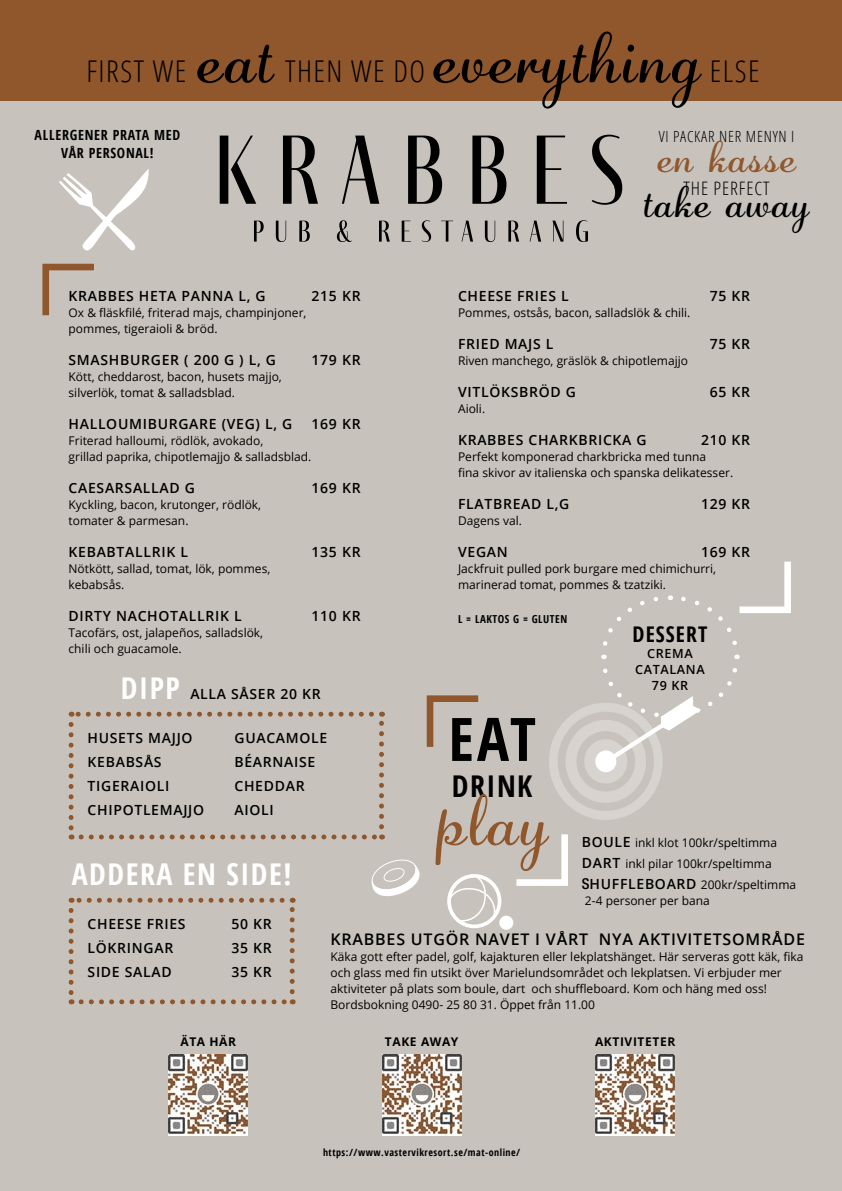
<style>
.page{position:relative;width:842px;height:1191px;background:#fff}
.page>*{position:absolute;margin:0;border:0;box-sizing:border-box;transform-origin:0 0}
.t1{font:72px "Adage Script JF";letter-spacing:.05em;color:#000}
.t2{font:72px "Adage Script JF";color:#90562c}
.t3{font:700 condensed 60px "Open Sans";color:#000}
.t4{font:44.5px "Adage Script JF";letter-spacing:.05em;color:#000}
.t5{font:44.5px "Adage Script JF";letter-spacing:.05em;color:#90562c}
.t6{font:300 condensed 30px "Open Sans";letter-spacing:.05em;color:#000}
.t7{font:700 condensed 30px "Open Sans";letter-spacing:.05em;color:#fff}
.t8{font:700 condensed 30px "Open Sans";letter-spacing:.05em;color:#000}
.t9{font:700 condensed 21.6px "Open Sans";letter-spacing:.05em;color:#000}
.t10{font:300 condensed 18.6px "Open Sans";letter-spacing:.05em;color:#000}
.t11{font:600 16px "Open Sans";letter-spacing:.05em;color:#000}
.t12{font:300 condensed 15.4px "Open Sans";letter-spacing:.05em;color:#000}
.t13{font:600 14px/24px "Open Sans";letter-spacing:.05em;color:#000}
.t14{font:700 condensed 14px/18px "Open Sans";letter-spacing:.05em;color:#000;text-align:center}
.t15{font:600 12.6px/16.2px "Open Sans";letter-spacing:.05em;color:#000;text-align:center}
.t16{font:12px/16px "Open Sans";color:#000}
.t17{font:700 12px "Open Sans";letter-spacing:.05em;color:#000}
.t18{font:700 condensed 11px "Open Sans";letter-spacing:.05em;color:#000}
.t19{font:700 condensed 10px "Open Sans";letter-spacing:.05em;color:#000}
.s1{font-weight:700;font-stretch:condensed;font-size:30px;color:#fff}
.s2{font-weight:600;font-size:14px}
.s3{font-family:"Helvetica Neue LT Pro";font-weight:500;font-stretch:condensed;font-size:15px}
</style>
<div class="page">
<div style="left:0;top:20px;width:842px;height:1171px;background:#c7c3bc"></div>
<svg style="left:220px;top:136px;width:36px;height:68px"></svg>
<svg style="left:283px;top:136px;width:35px;height:68px"></svg>
<svg style="left:342px;top:136px;width:37px;height:68px"></svg>
<svg style="left:408px;top:136px;width:34px;height:68px"></svg>
<svg style="left:472px;top:136px;width:34px;height:68px"></svg>
<svg style="left:537px;top:136px;width:30px;height:68px"></svg>
<svg style="left:592px;top:135px;width:30px;height:70px"></svg>
<svg style="left:254px;top:221px;width:10px;height:21px"></svg>
<svg style="left:276px;top:221px;width:10px;height:21px"></svg>
<svg style="left:299px;top:221px;width:11px;height:21px"></svg>
<svg style="left:337px;top:220px;width:15px;height:22px"></svg>
<svg style="left:379px;top:221px;width:11px;height:21px"></svg>
<svg style="left:402px;top:221px;width:9px;height:21px"></svg>
<svg style="left:422px;top:220px;width:9px;height:22px"></svg>
<svg style="left:441px;top:221px;width:12px;height:21px"></svg>
<svg style="left:462px;top:221px;width:11px;height:21px"></svg>
<svg style="left:485px;top:221px;width:10px;height:21px"></svg>
<svg style="left:508px;top:221px;width:11px;height:21px"></svg>
<svg style="left:530px;top:221px;width:11px;height:21px"></svg>
<svg style="left:552px;top:221px;width:11px;height:21px"></svg>
<svg style="left:576px;top:220px;width:12px;height:22px"></svg>
<div style="left:0;top:0;width:842px;height:101px;background:#90562c"></div>
<svg style="left:42px;top:264px;width:52px;height:51px"></svg>
<svg style="left:69px;top:910px;width:5px;height:94px"></svg>
<svg style="left:81px;top:999px;width:212px;height:5px"></svg>
<svg style="left:290px;top:897px;width:5px;height:94px"></svg>
<svg style="left:71px;top:897px;width:211px;height:5px"></svg>
<svg style="left:69px;top:724px;width:5px;height:115px"></svg>
<svg style="left:81px;top:834px;width:301px;height:5px"></svg>
<svg style="left:379px;top:711px;width:5px;height:115px"></svg>
<svg style="left:71px;top:711px;width:300px;height:5px"></svg>
<svg style="left:371px;top:859px;width:49px;height:37px"></svg>
<div style="left:499px;top:915px;width:14px;height:14px;background:#fff;border-radius:50%"></div>
<div style="left:447px;top:874px;width:54px;height:54px;border:4px solid #fff;border-radius:50%"></div>
<svg style="left:447px;top:874px;width:50px;height:49px"></svg>
<svg style="left:427px;top:695px;width:51px;height:52px"></svg>
<svg style="left:516px;top:834px;width:52px;height:52px"></svg>
<svg style="left:59px;top:169px;width:90px;height:82px"></svg>
<img style="left:169px;top:1054px;width:79px;height:81px">
<img style="left:382px;top:1054px;width:79px;height:81px">
<img style="left:595px;top:1054px;width:80px;height:81px">
<svg style="left:549px;top:561px;width:242px;height:259px"></svg>
<h3 class="t6" style="left:86px;top:51px;width:101px">FIRST WE</h3>
<p class="t14" style="left:35px;top:125px;width:147px">ALLERGENER PRATA MED<br>VÅR PERSONAL!</p>
<h1 class="t1" style="left:198px;top:10px;width:76px">eat</h1>
<h3 class="t6" style="left:285px;top:51px;width:141px">THEN WE DO</h3>
<h1 class="t1" style="left:434px;top:10px;width:267px">everything</h1>
<h3 class="t6" style="left:710px;top:51px;width:51px">ELSE</h3>
<p class="t12" style="left:659px;top:126px;width:137px">VI PACKAR NER MENYN I</p>
<h3 class="t5" style="left:658px;top:127px;width:139px">en kasse</h3>
<h3 class="t10" style="left:683px;top:175px;width:88px">THE PERFECT</h3>
<h3 class="t4" style="left:644px;top:172px;width:166px">take away</h3>
<p class="t13" style="left:69px;top:284px;width:199px">KRABBES HETA PANNA L, G</p>
<p class="t13" style="left:312px;top:284px;width:51px">215 KR</p>
<p class="t16" style="left:69px;top:304px;width:239px">Ox &amp; fläskfilé, friterad majs, champinjoner, pommes, tigeraioli &amp; bröd.</p>
<p class="t13" style="left:69px;top:348px;width:209px">SMASHBURGER ( 200 G ) L, G</p>
<p class="t13" style="left:312px;top:348px;width:51px">179 KR</p>
<p class="t16" style="left:69px;top:368px;width:215px">Kött, cheddarost, bacon, husets majjo, silverlök, tomat &amp; salladsblad.</p>
<p class="t13" style="left:69px;top:412px;width:225px">HALLOUMIBURGARE (VEG) L, G</p>
<p class="t13" style="left:312px;top:412px;width:51px">169 KR</p>
<p class="t16" style="left:69px;top:432px;width:244px">Friterad halloumi, rödlök, avokado,<br>grillad paprika, chipotlemajjo &amp; salladsblad.</p>
<p class="t13" style="left:69px;top:476px;width:128px">CAESARSALLAD G</p>
<p class="t13" style="left:312px;top:476px;width:51px">169 KR</p>
<p class="t16" style="left:69px;top:496px;width:194px">Kyckling, bacon, krutonger, rödlök, tomater &amp; parmesan.</p>
<p class="t13" style="left:69px;top:540px;width:121px">KEBABTALLRIK L</p>
<p class="t13" style="left:312px;top:540px;width:51px">135 KR</p>
<p class="t16" style="left:69px;top:560px;width:203px">Nötkött, sallad, tomat, lök, pommes, kebabsås.</p>
<p class="t13" style="left:69px;top:604px;width:175px">DIRTY NACHOTALLRIK L</p>
<p class="t13" style="left:312px;top:604px;width:51px">110 KR</p>
<p class="t16" style="left:69px;top:624px;width:196px">Tacofärs, ost, jalapeños, salladslök, chili och guacamole.</p>
<p class="t13" style="left:458px;top:284px;width:112px">CHEESE FRIES L</p>
<p class="t13" style="left:710px;top:284px;width:42px">75 KR</p>
<p class="t16" style="left:458px;top:304px;width:234px">Pommes, ostsås, bacon, salladslök &amp; chili.</p>
<p class="t13" style="left:458px;top:332px;width:97px">FRIED MAJS L</p>
<p class="t13" style="left:710px;top:332px;width:42px">75 KR</p>
<p class="t16" style="left:458px;top:352px;width:231px">Riven manchego, gräslök &amp; chipotlemajjo</p>
<p class="t13" style="left:458px;top:380px;width:119px">VITLÖKSBRÖD G</p>
<p class="t13" style="left:710px;top:380px;width:42px">65 KR</p>
<p class="t16" style="left:458px;top:400px;width:29px">Aioli.</p>
<p class="t13" style="left:458px;top:428px;width:190px">KRABBES CHARKBRICKA G</p>
<p class="t13" style="left:701px;top:428px;width:51px">210 KR</p>
<p class="t16" style="left:458px;top:448px;width:277px">Perfekt komponerad charkbricka med tunna<br>fina skivor av italienska och spanska delikatesser.</p>
<p class="t13" style="left:458px;top:492px;width:113px">FLATBREAD L,G</p>
<p class="t13" style="left:701px;top:492px;width:51px">129 KR</p>
<p class="t16" style="left:458px;top:512px;width:65px">Dagens val.</p>
<p class="t13" style="left:458px;top:540px;width:51px">VEGAN</p>
<p class="t13" style="left:701px;top:540px;width:51px">169 KR</p>
<p class="t16" style="left:458px;top:560px;width:260px">Jackfruit pulled pork burgare med chimichurri, marinerad tomat, pommes &amp; tzatziki.</p>
<p class="t18" style="left:458px;top:612px;width:111px">L = LAKTOS G = GLUTEN</p>
<h3 class="t9" style="left:632px;top:619px;width:76px">DESSERT</h3>
<p class="t15" style="left:635px;top:645px;width:71px">CREMA<br>CATALANA<br>79 KR</p>
<p class="t13" style="left:121px;top:681px;width:201px"><span class="s1">DIPP</span> ALLA SÅSER 20 KR</p>
<p class="t13" style="left:88px;top:725px;width:118px">HUSETS MAJJO<br>KEBABSÅS<br>TIGERAIOLI<br>CHIPOTLEMAJJO</p>
<p class="t13" style="left:234px;top:725px;width:94px">GUACAMOLE<br>BÉARNAISE<br>CHEDDAR<br>AIOLI</p>
<h2 class="t3" style="left:448px;top:697px;width:89px">EAT</h2>
<h3 class="t8" style="left:452px;top:765px;width:82px">DRINK</h3>
<h1 class="t2" style="left:437px;top:772px;width:111px">play</h1>
<p class="t16" style="left:582px;top:832px;width:216px;line-height:21px"><span class="s2">BOULE</span> inkl klot 100kr/speltimma<br><span class="s2">DART</span> inkl pilar 100kr/speltimma<br><span class="s3">S</span><span class="s2">HUFFLEBOARD</span> 200kr/speltimma</p>
<p class="t16" style="left:585px;top:892px;width:126px">2-4 personer per bana</p>
<h3 class="t7" style="left:72px;top:853px;width:221px">ADDERA EN SIDE!</h3>
<p class="t13" style="left:88px;top:911px;width:100px">CHEESE FRIES</p>
<p class="t13" style="left:232px;top:911px;width:42px">50 KR</p>
<p class="t13" style="left:88px;top:935px;width:87px">LÖKRINGAR</p>
<p class="t13" style="left:232px;top:935px;width:42px">35 KR</p>
<p class="t13" style="left:88px;top:959px;width:86px">SIDE SALAD</p>
<p class="t13" style="left:232px;top:959px;width:42px">35 KR</p>
<h3 class="t11" style="left:330px;top:928px;width:476px">KRABBES UTGÖR NAVET I VÅRT NYA AKTIVITETSOMRÅDE</h3>
<p class="t16" style="left:330px;top:948px;width:475px">Käka gott efter padel, golf, kajakturen eller lekplatshänget. Här serveras gott käk, fika och glass med fin utsikt över Marielundsområdet och lekplatsen. Vi erbjuder mer aktiviteter på plats som boule, dart och shuffleboard. Kom och häng med oss!<br>Bordsbokning 0490- 25 80 31. Öppet från 11.00</p>
<p class="t17" style="left:180px;top:1033px;width:57px">ÄTA HÄR</p>
<p class="t17" style="left:385px;top:1033px;width:75px">TAKE AWAY</p>
<p class="t17" style="left:595px;top:1033px;width:82px">AKTIVITETER</p>
<p class="t19" style="left:323px;top:1145px;width:199px">https://www.vastervikresort.se/mat-online/</p>
</div>
